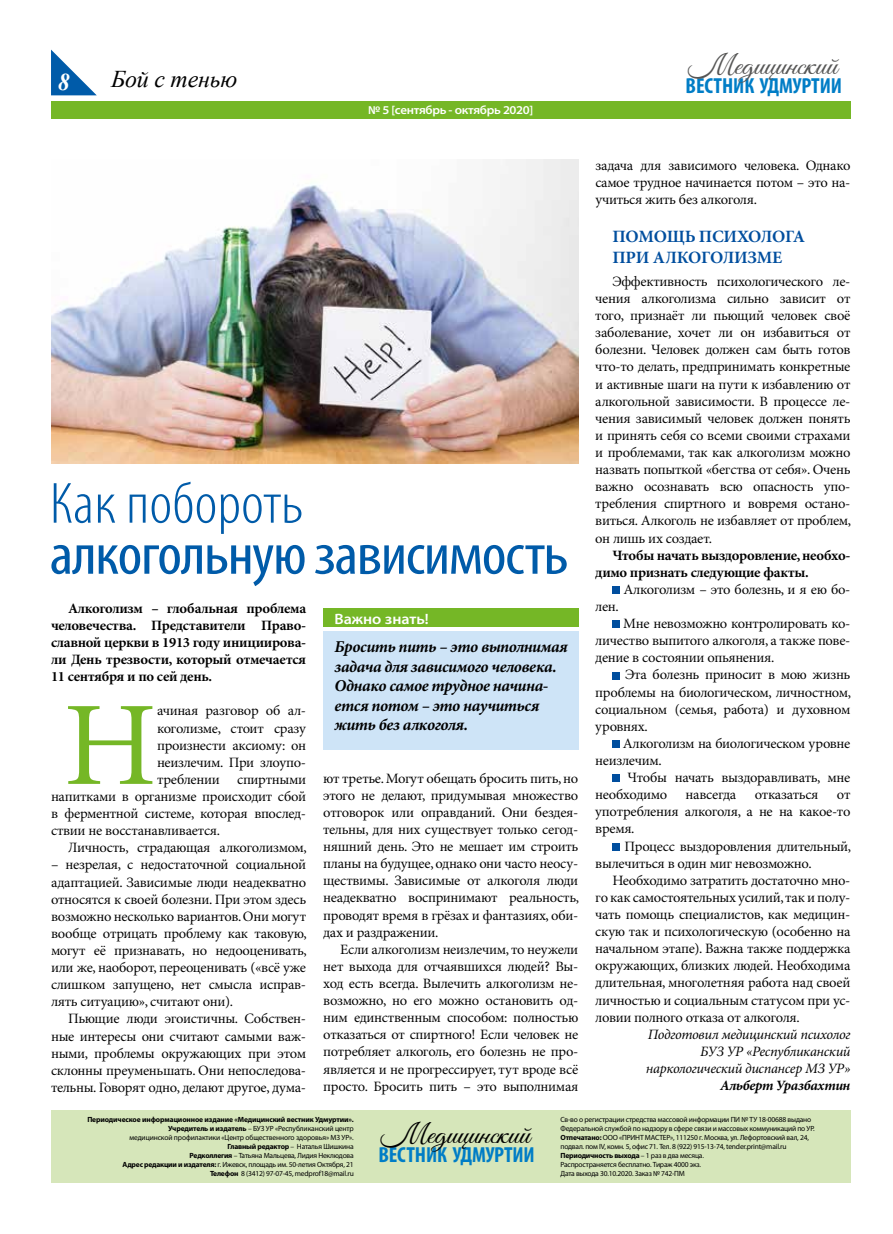
<style>
.page{position:relative;width:893px;height:1234px;background:#fff}
.page>*{position:absolute;margin:0;border:0;box-sizing:border-box;transform-origin:0 0}
.t1{font:119.25px "Minion Pro";color:#75b726}
.t2{font:condensed 58.5px "Myriad Pro";letter-spacing:-.02em;color:#005ba9;scale:1.1 1}
.t3{font:300 condensed 58.5px "Myriad Pro";color:#005ba9;scale:1.1 1}
.t4{font:27.9px "Good Vibes Pro";color:#565655;scale:1.1 1}
.t5{font:27.9px "Good Vibes Pro";color:#000;scale:1.1 1}
.t6{font:italic 24px "Times New Roman";letter-spacing:-.01em;color:#000}
.t7{font:italic 700 24px "Times New Roman";color:#fff}
.t8{font:700 condensed 21.9px "Myriad Pro";letter-spacing:-.005em;color:#007dc6}
.t9{font:700 17.25px/20.7px "Minion Pro";letter-spacing:-.015em;color:#004e9e}
.t10{font:italic 700 16.5px/19.5px "Minion Pro";letter-spacing:-.025em;color:#000}
.t11{font:600 semi-expanded 15px "Myriad Pro";color:#fff}
.t12{font:14.25px/17.1px "Minion Pro";letter-spacing:-.025em;color:#000;text-align:justify}
.t13{font:700 14.25px/17.1px "Minion Pro";letter-spacing:-.025em;color:#000;text-align:justify}
.t14{font:italic 14.25px/17.1px "Minion Pro";letter-spacing:-.025em;color:#000;text-align:right}
.t15{font:italic 700 14.25px "Minion Pro";letter-spacing:-.025em;color:#000}
.t16{font:600 semi-expanded 12px "Myriad Pro";letter-spacing:-.025em;color:#fff}
.t17{font:7.5px/9px "Myriad Pro";letter-spacing:-.025em;color:#000;text-align:right}
.s1{font-weight:700}
</style>
<div class="page">
<svg style="left:51px;top:50px;width:46px;height:45px"></svg>
<div style="left:51px;top:101px;width:799px;height:17px;background:#75b726"></div>
<div style="left:51px;top:1110px;width:799px;height:72px;background:#d6e6ba"></div>
<div style="left:612px;top:586px;width:8px;height:7px;background:#004e9e"></div>
<div style="left:612px;top:620px;width:8px;height:8px;background:#004e9e"></div>
<div style="left:612px;top:672px;width:8px;height:7px;background:#004e9e"></div>
<div style="left:612px;top:740px;width:8px;height:7px;background:#004e9e"></div>
<div style="left:612px;top:774px;width:8px;height:8px;background:#004e9e"></div>
<div style="left:612px;top:843px;width:8px;height:7px;background:#004e9e"></div>
<div style="left:323px;top:631px;width:255px;height:118px;background:#cee4f7"></div>
<div style="left:323px;top:607px;width:255px;height:19px;background:#75b726"></div>
<img style="left:51px;top:159px;width:527px;height:304px">
<h3 class="t7" style="left:58px;top:65px;width:13px">8</h3>
<h3 class="t6" style="left:111px;top:62px;width:128px">Бой с тенью</h3>
<p class="t16" style="left:368px;top:103px;width:167px">№ 5 [сентябрь - октябрь 2020]</p>
<h3 class="t4" style="left:688px;top:48px;width:137px">Медицинский</h3>
<h3 class="t8" style="left:686px;top:74px;width:158px">ВЕСТНИК УДМУРТИИ</h3>
<h2 class="t3" style="left:50px;top:472px;width:232px">Как побороть</h2>
<h2 class="t2" style="left:50px;top:522px;width:473px">алкогольную зависимость</h2>
<p class="t13" style="left:51px;top:600px;width:257px;text-indent:17px">Алкоголизм – глобальная проблема человечества. Представители Право&shy;славной церкви в 1913 году инициирова&shy;ли День трезвости, который отмечается 11 сентября и по сей день.</p>
<h1 class="t1" style="left:63px;top:674px;width:95px">Н</h1>
<p class="t12" style="left:157px;top:702px;width:151px">ачиная разговор об ал-</p>
<p class="t12" style="left:157px;top:719px;width:151px">коголизме, стоит сразу</p>
<p class="t12" style="left:157px;top:736px;width:151px">произнести аксиому: он</p>
<p class="t12" style="left:157px;top:753px;width:151px">неизлечим. При злоупо-</p>
<p class="t12" style="left:157px;top:771px;width:151px">треблении спиртными</p>
<p class="t12" style="left:51px;top:788px;width:257px">напитками в организме происходит сбой</p>
<p class="t12" style="left:51px;top:805px;width:257px">в ферментной системе, которая впослед-</p>
<p class="t12" style="left:51px;top:822px;width:170px">ствии не восстанавливается.</p>
<p class="t12" style="left:68px;top:839px;width:240px">Личность, страдающая алкоголизмом,</p>
<p class="t12" style="left:51px;top:856px;width:257px">– незрелая, с недостаточной социальной адаптацией. Зависимые люди неадекватно относятся к своей болезни. При этом здесь возможно несколько вариантов. Они могут вообще отрицать проблему как таковую, могут её признавать, но недооценивать, или же, наоборот, переоценивать («всё уже слишком запущено, нет смысла исправ&shy;лять ситуацию», считают они).</p>
<p class="t12" style="left:51px;top:1010px;width:257px;text-indent:17px">Пьющие люди эгоистичны. Собствен&shy;ные интересы они считают самыми важ&shy;ными, проблемы окружающих при этом склонны преуменьшать. Они непоследова&shy;тельны. Говорят одно, делают другое, дума-</p>
<p class="t11" style="left:334px;top:610px;width:96px">Важно знать!</p>
<p class="t10" style="left:334px;top:636px;width:235px">Бросить пить – это выполнимая задача для зависимого человека.<br>Однако самое трудное начина&shy;ется потом – это научиться жить без алкоголя.</p>
<p class="t12" style="left:323px;top:769px;width:257px">ют третье. Могут обещать бросить пить, но этого не делают, придумывая множество отговорок или оправданий. Они бездея&shy;тельны, для них существует только сегод&shy;няшний день. Это не мешает им строить планы на будущее, однако они часто неосу&shy;ществимы. Зависимые от алкоголя люди неадекватно воспринимают реальность, проводят время в грёзах и фантазиях, оби&shy;дах и раздражении.</p>
<p class="t12" style="left:323px;top:940px;width:257px;text-indent:17px">Если алкоголизм неизлечим, то неужели нет выхода для отчаявшихся людей? Вы&shy;ход есть всегда. Вылечить алкоголизм не&shy;возможно, но его можно остановить од&shy;ним единственным способом: полностью отказаться от спиртного! Если человек не потребляет алкоголь, его болезнь не про&shy;является и не прогрессирует, тут вроде всё просто. Бросить пить – это выполнимая</p>
<p class="t12" style="left:595px;top:157px;width:257px">задача для зависимого человека. Однако самое трудное начинается потом – это на&shy;учиться жить без алкоголя.</p>
<p class="t9" style="left:612px;top:226px;width:194px">ПОМОЩЬ ПСИХОЛОГА<br>ПРИ АЛКОГОЛИЗМЕ</p>
<p class="t12" style="left:595px;top:273px;width:257px;text-indent:17px">Эффективность психологического ле&shy;чения алкоголизма сильно зависит от того, признаёт ли пьющий человек своё заболевание, хочет ли он избавиться от болезни. Человек должен сам быть готов что-то делать, предпринимать конкретные и активные шаги на пути к избавлению от алкогольной зависимости. В процессе ле&shy;чения зависимый человек должен понять и принять себя со всеми своими страхами и проблемами, так как алкоголизм можно назвать попыткой «бегства от себя». Очень важно осознавать всю опасность упо&shy;требления спиртного и вовремя остано&shy;виться. Алкоголь не избавляет от проблем, он лишь их создает.</p>
<p class="t13" style="left:595px;top:546px;width:257px;text-indent:17px">Чтобы начать выздоровление, необхо&shy;димо признать следующие факты.</p>
<p class="t12" style="left:624px;top:581px;width:228px">Алкоголизм – это болезнь, и я ею бо-</p>
<p class="t12" style="left:595px;top:598px;width:25px">лен.</p>
<p class="t12" style="left:595px;top:615px;width:257px;text-indent:28px">Мне невозможно контролировать ко&shy;личество выпитого алкоголя, а также пове&shy;дение в состоянии опьянения.</p>
<p class="t12" style="left:595px;top:666px;width:257px;text-indent:30px">Эта болезнь приносит в мою жизнь проблемы на биологическом, личностном, социальном (семья, работа) и духовном уровнях.</p>
<p class="t12" style="left:595px;top:735px;width:257px;text-indent:28px">Алкоголизм на биологическом уровне неизлечим.</p>
<p class="t12" style="left:595px;top:769px;width:257px;text-indent:32px">Чтобы начать выздоравливать, мне необходимо</p>
<p class="t12" style="left:595px;top:786px;width:257px;text-indent:241px">от употребления алкоголя, а не на какое-то время.</p>
<p class="t12" style="left:595px;top:837px;width:257px;text-indent:29px">Процесс выздоровления длительный, вылечиться в один миг невозможно.</p>
<p class="t12" style="left:595px;top:871px;width:257px;text-indent:17px">Необходимо затратить достаточно мно&shy;го как самостоятельных усилий, так и полу&shy;чать помощь специалистов, как медицин&shy;скую так и психологическую (особенно на начальном этапе). Важна также поддержка окружающих, близких людей. Необходима длительная, многолетняя работа над своей личностью и социальным статусом при ус&shy;ловии полного отказа от алкоголя.</p>
<p class="t14" style="left:646px;top:1025px;width:206px">Подготовил медицинский психолог<br>БУЗ УР «Республиканский наркологический диспансер МЗ УР»</p>
<p class="t15" style="left:720px;top:1075px;width:132px">Альберт Уразбахтин</p>
<p class="t12" style="left:686px;top:786px;width:52px">навсегда</p>
<p class="t12" style="left:755px;top:786px;width:65px">отказаться</p>
<p class="t17" style="left:87px;top:1114px;width:268px"><span class="s1">Периодическое информационное издание «Медицинский вестник Удмуртии».<br>Учредитель и издатель</span> – БУЗ УР «Республиканский центр<br>медицинской профилактики «Центр общественного здоровья» МЗ УР».<br><span class="s1">Главный редактор</span> – Наталья Шишкина<br><span class="s1">Редколлегия</span> – Татьяна Мальцева, Лидия Неклюдова<br><span class="s1">Адрес редакции и издателя:</span> г. Ижевск, площадь им. 50-летия Октября, 21<br><span class="s1">Телефон</span> 8 (3412) 97-07-45, medprof18@mail.ru</p>
<h3 class="t5" style="left:381px;top:1116px;width:137px">Медицинский</h3>
<p class="t17" style="left:560px;top:1114px;width:256px;text-align:left">Св-во о регистрации стредства массовой информации ПИ № ТУ 18-00688 выдано Федеральной службой по надзору в сфере связи и массовых коммуникаций по УР.<br><span class="s1">Отпечатано:</span> ООО «ПРИНТ МАСТЕР», 111250 г. Москва, ул. Лефортовский вал, 24, подвал. пом IV, комн. 5, офис 71. Тел. 8 (922) 915-13-74, tender.print@mail.ru <span class="s1">Периодичность выхода</span> – 1 раз в два месяца.<br>Распространяется бесплатно. Тираж 4000 экз.<br>Дата выхода 30.10.2020. Заказ № 742-ПМ</p>
<h3 class="t8" style="left:378px;top:1142px;width:158px">ВЕСТНИК УДМУРТИИ</h3>
</div>
